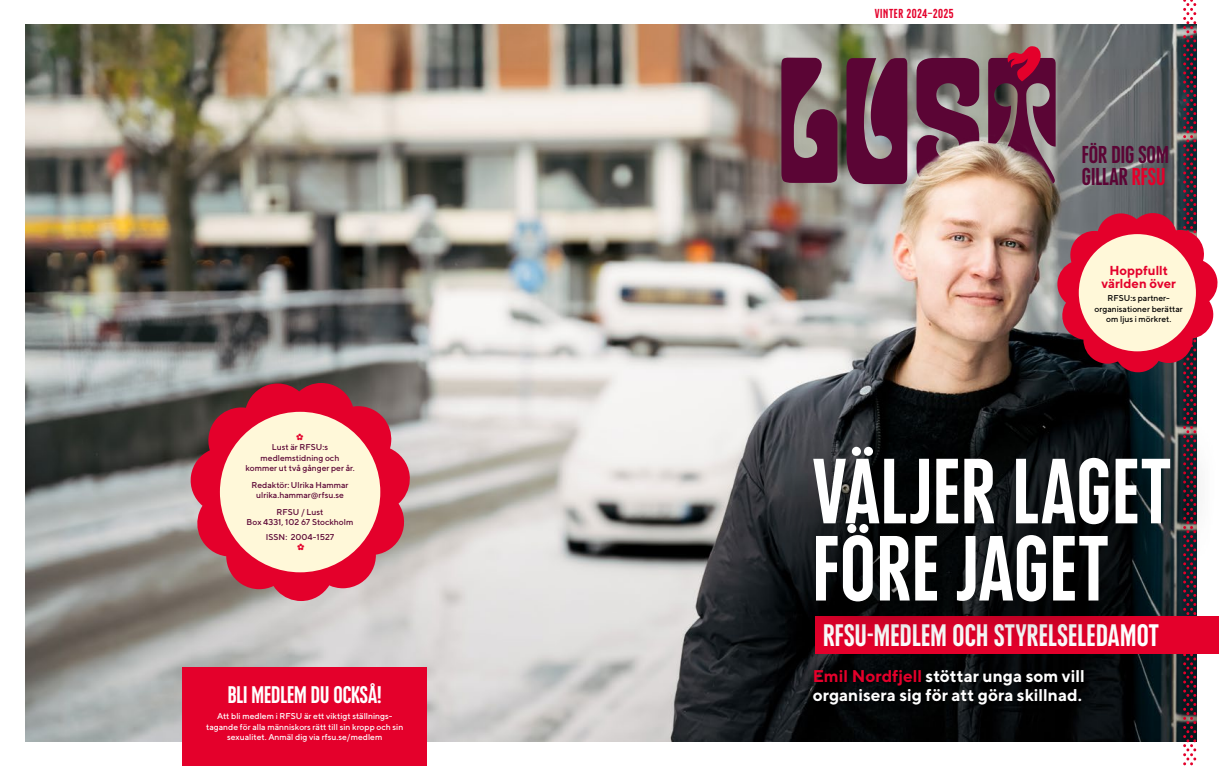
<style>
.page{position:relative;width:1219px;height:766px;background:#fff}
.page>*{position:absolute;margin:0;border:0;box-sizing:border-box;transform-origin:0 0}
.t1{font:92.1px/77.1px "RFSU Headline Big";letter-spacing:.01em;color:#fff}
.t2{font:31px "RFSU Headline Big";letter-spacing:.01em;color:#fff}
.t3{font:24.3px/22px "RFSU Headline Big";color:#5b0535}
.t4{font:24px "RFSU Headline Big";color:#fff}
.t5{font:700 17px/19px "TT Norms";color:#fff}
.t6{font:700 13px/13px "TT Norms";color:#e4002b;text-align:center}
.t7{font:13px "RFSU Headline Big";letter-spacing:.05em;color:#e4002b}
.t8{font:500 8.5px/10.5px "TT Norms";color:#5b0535;text-align:center}
.t9{font:500 8.5px/10.5px "TT Norms";color:#fff;text-align:center}
.t10{font:500 8.5px/10.5px "TT Norms";color:#000;text-align:center}
.s1{color:#e4002b}
</style>
<div class="page">
<img style="left:26px;top:25px;width:820px;height:716px">
<svg style="left:781px;top:58px;width:56px;height:125px;background:#723754"></svg>
<img style="left:846px;top:0;width:372px;height:766px">
<div style="left:1079px;top:234px;width:117px;height:117px;background:#fff8d9;border-radius:50%"></div>
<div style="left:183px;top:667px;width:244px;height:98px;background:#e4002b"></div>
<div style="left:813px;top:669px;width:273px;height:38px;background:#000"></div>
<div style="left:773px;top:406px;width:446px;height:249px;background:#000;opacity:.75"></div>
<svg style="left:189px;top:383px;width:222px;height:218px;background:#bc3e53"></svg>
<div style="left:220px;top:411px;width:160px;height:161px;background:#fff8d9;border-radius:50%"></div>
<img style="left:897px;top:120px;width:185px;height:84px">
<p class="t8" style="left:245px;top:441px;width:111px">Lust är RFSU:s medlemstidning och kommer ut två gånger per år.</p>
<p class="t8" style="left:251px;top:479px;width:99px">Redaktör: Ulrika Hammar ulrika.hammar@rfsu.se</p>
<p class="t8" style="left:247px;top:506px;width:108px">RFSU / Lust<br>Box 4331, 102 67 Stockholm</p>
<p class="t8" style="left:266px;top:531px;width:70px">ISSN: 2004-1527</p>
<h3 class="t4" style="left:228px;top:682px;width:156px">BLI MEDLEM DU OCKSÅ!</h3>
<p class="t9" style="left:206px;top:710px;width:199px">Att bli medlem i RFSU är ett viktigt ställnings&shy;tagande för alla människors rätt till sin kropp och sin sexualitet. Anmäl dig via rfsu.se/medlem</p>
<h3 class="t7" style="left:875px;top:7px;width:80px">VINTER 2024–2025</h3>
<h3 class="t3" style="left:1082px;top:143px;width:89px">FÖR DIG SOM<br>GILLAR <span class="s1">RFSU</span></h3>
<h3 class="t6" style="left:1101px;top:263px;width:76px">Hoppfullt världen över</h3>
<p class="t10" style="left:1094px;top:293px;width:90px">RFSU:s partner&shy;organisationer berättar om ljus i mörkret.</p>
<h1 class="t1" style="left:813px;top:452px;width:360px">VÄLJER LAGET<br>FÖRE JAGET</h1>
<h2 class="t2" style="left:823px;top:618px;width:337px">RFSU-MEDLEM OCH STYRELSELEDAMOT</h2>
<h3 class="t5" style="left:813px;top:666px;width:273px"><span class="s1">Emil Nordfjell</span> stöttar unga som vill organisera sig för att göra skillnad.</h3>
</div>
